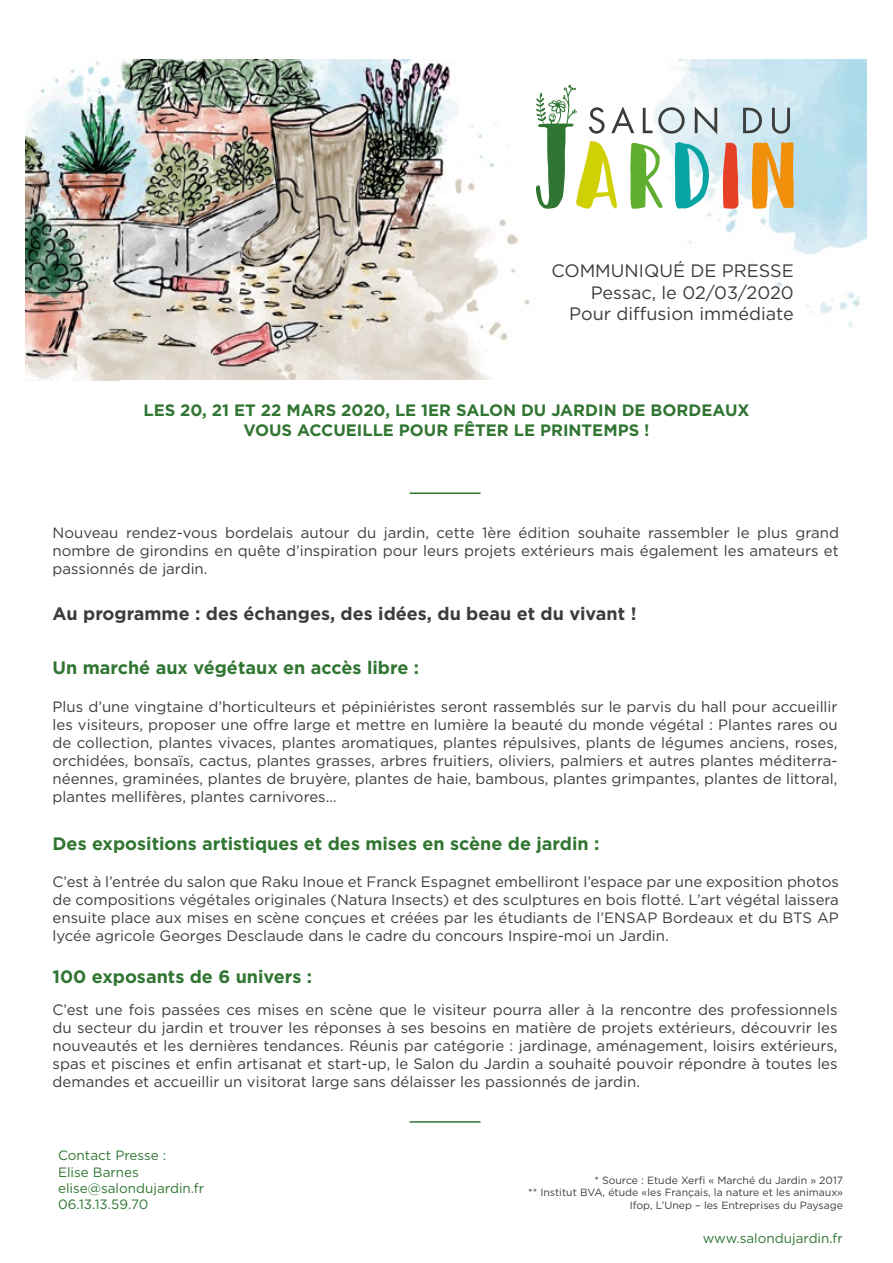
<style>
.page{position:relative;width:893px;height:1263px;background:#fff}
.page>*{position:absolute;margin:0;border:0;box-sizing:border-box;transform-origin:0 0}
.t1{font:700 18px "Gotham";color:#307531}
.t2{font:18px/21.6px "Gotham";color:#3c3c3b;text-align:right}
.t3{font:700 18px "Gotham";color:#3c3c3b}
.t4{font:700 16.5px/19.8px "Gotham";color:#307531;text-align:center}
.t5{font:15px/18px "Gotham";color:#3c3c3b;text-align:justify}
.t6{font:13.5px/16.2px "Gotham";color:#307531}
.t7{font:10.5px/12.6px "Gotham";color:#3c3c3b;text-align:right}
</style>
<div class="page">
<img style="left:26px;top:60px;width:840px;height:321px">
<svg style="left:723px;top:143px;width:15px;height:66px"></svg>
<svg style="left:752px;top:142px;width:42px;height:67px;background:#e8a649"></svg>
<svg style="left:536px;top:85px;width:181px;height:124px"></svg>
<svg style="left:743px;top:108px;width:19px;height:25px"></svg>
<svg style="left:772px;top:108px;width:18px;height:26px"></svg>
<hr style="left:410px;top:492px;width:70px;height:2px;background:#307531">
<hr style="left:410px;top:1121px;width:70px;height:2px;background:#307531">
<p class="t2" style="left:551px;top:260px;width:244px">COMMUNIQUÉ DE PRESSE<br>Pessac, le 02/03/2020<br>Pour diffusion immédiate</p>
<p class="t4" style="left:144px;top:400px;width:607px">LES 20, 21 ET 22 MARS 2020, LE 1ER SALON DU JARDIN DE BORDEAUX<br>VOUS ACCUEILLE POUR FÊTER LE PRINTEMPS !</p>
<p class="t5" style="left:53px;top:523px;width:788px">Nouveau rendez-vous bordelais autour du jardin, cette 1ère édition souhaite rassembler le plus grand nombre de girondins en quête d’inspiration pour leurs projets extérieurs mais également les amateurs et passionnés de jardin.</p>
<p class="t3" style="left:53px;top:602px;width:585px">Au programme : des échanges, des idées, du beau et du vivant !</p>
<p class="t1" style="left:53px;top:655px;width:368px">Un marché aux végétaux en accès libre :</p>
<p class="t5" style="left:53px;top:697px;width:787px">Plus d’une vingtaine d’horticulteurs et pépiniéristes seront rassemblés sur le parvis du hall pour accueillir les visiteurs, proposer une offre large et mettre en lumière la beauté du monde végétal : Plantes rares ou de collection, plantes vivaces, plantes aromatiques, plantes répulsives, plants de légumes anciens, roses, orchidées, bonsaïs, cactus, plantes grasses, arbres fruitiers, oliviers, palmiers et autres plantes méditerra&shy;néennes, graminées, plantes de bruyère, plantes de haie, bambous, plantes grimpantes, plantes de littoral, plantes mellifères, plantes carnivores…</p>
<p class="t1" style="left:53px;top:832px;width:548px">Des expositions artistiques et des mises en scène de jardin :</p>
<p class="t5" style="left:53px;top:872px;width:788px">C’est à l’entrée du salon que Raku Inoue et Franck Espagnet embelliront l’espace par une exposition photos de compositions végétales originales (Natura Insects) et des sculptures en bois flotté. L’art végétal laissera ensuite place aux mises en scène conçues et créées par les étudiants de l’ENSAP Bordeaux et du BTS AP lycée agricole Georges Desclaude dans le cadre du concours Inspire-moi un Jardin.</p>
<p class="t1" style="left:53px;top:965px;width:261px">100 exposants de 6 univers :</p>
<p class="t5" style="left:53px;top:1001px;width:787px">C’est une fois passées ces mises en scène que le visiteur pourra aller à la rencontre des professionnels du secteur du jardin et trouver les réponses à ses besoins en matière de projets extérieurs, découvrir les nouveautés et les dernières tendances. Réunis par catégorie : jardinage, aménagement, loisirs extérieurs, spas et piscines et enfin artisanat et start-up, le Salon du Jardin a souhaité pouvoir répondre à toutes les demandes et accueillir un visitorat large sans délaisser les passionnés de jardin.</p>
<p class="t6" style="left:58px;top:1147px;width:148px">Contact Presse :<br>Elise Barnes elise@salondujardin.fr<br>06.13.13.59.70</p>
<p class="t7" style="left:528px;top:1173px;width:316px">* Source : Etude Xerfi « Marché du Jardin » 2017<br>** Institut BVA, étude «les Français, la nature et les animaux»<br>Ifop, L’Unep – les Entreprises du Paysage</p>
<p class="t6" style="left:703px;top:1230px;width:142px">www.salondujardin.fr</p>
</div>
